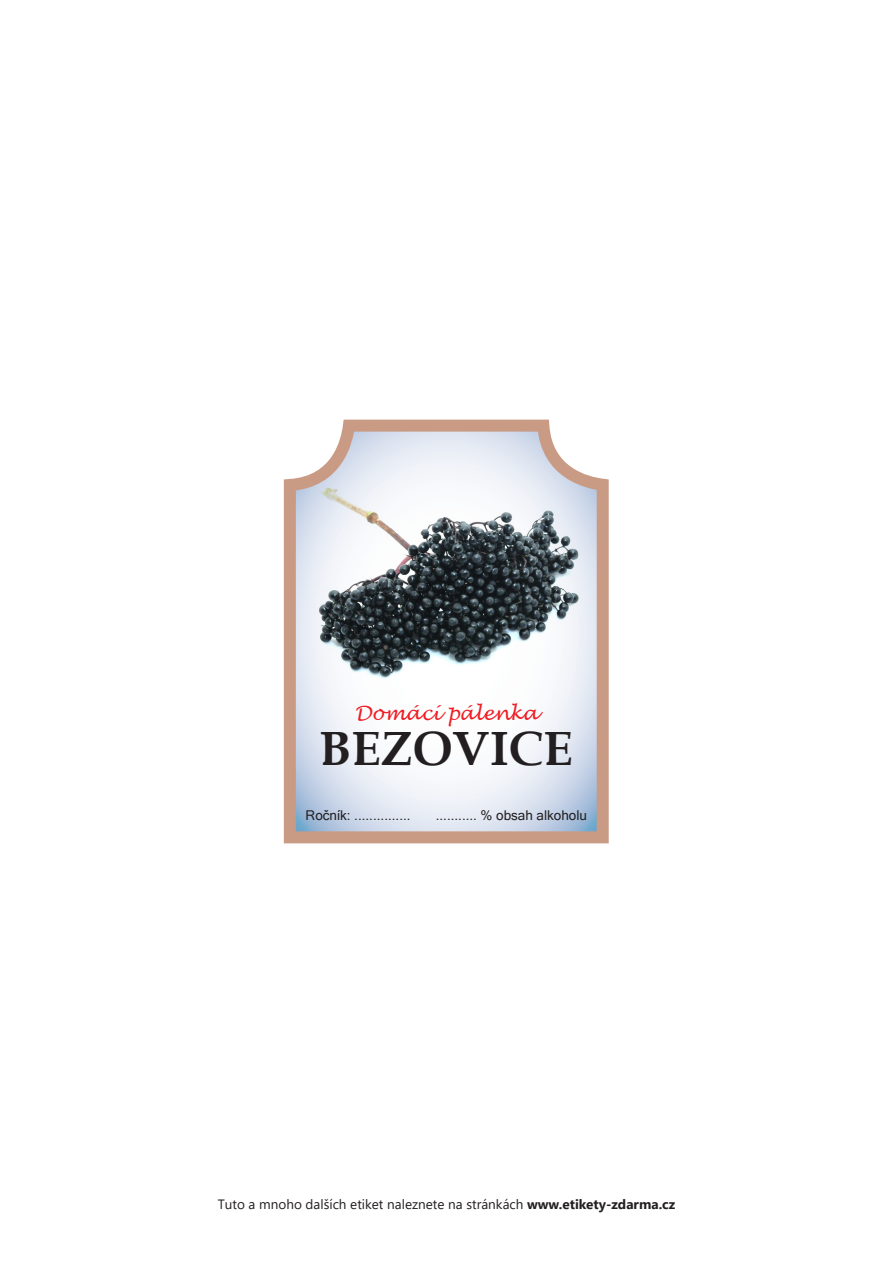
<style>
.page{position:relative;width:893px;height:1263px;background:#fff}
.page>*{position:absolute;margin:0;border:0;box-sizing:border-box;transform-origin:0 0}
.t1{font:700 48px "Book Antiqua";color:#231f20}
.t2{font:italic 19.5px "Lucida Handwriting";color:#ee1d23}
.t3{font:13.5px "Segoe UI";color:#231f20}
.t4{font:13.5px "Microsoft Sans Serif";color:#231f20}
.s1{font-weight:700}
</style>
<div class="page">
<svg style="left:283px;top:419px;width:326px;height:425px"></svg>
<img style="left:289px;top:463px;width:316px;height:236px">
<p class="t2" style="left:355px;top:702px;width:185px">Domácí pálenka</p>
<p class="t1" style="left:320px;top:716px;width:255px">BEZOVICE</p>
<p class="t4" style="left:306px;top:807px;width:106px">Ročník: ...............</p>
<p class="t4" style="left:436px;top:807px;width:153px">........... % obsah alkoholu</p>
<p class="t3" style="left:218px;top:1191px;width:459px">Tuto a mnoho dalších etiket naleznete na stránkách <span class="s1">www.etikety-zdarma.cz</span></p>
</div>
